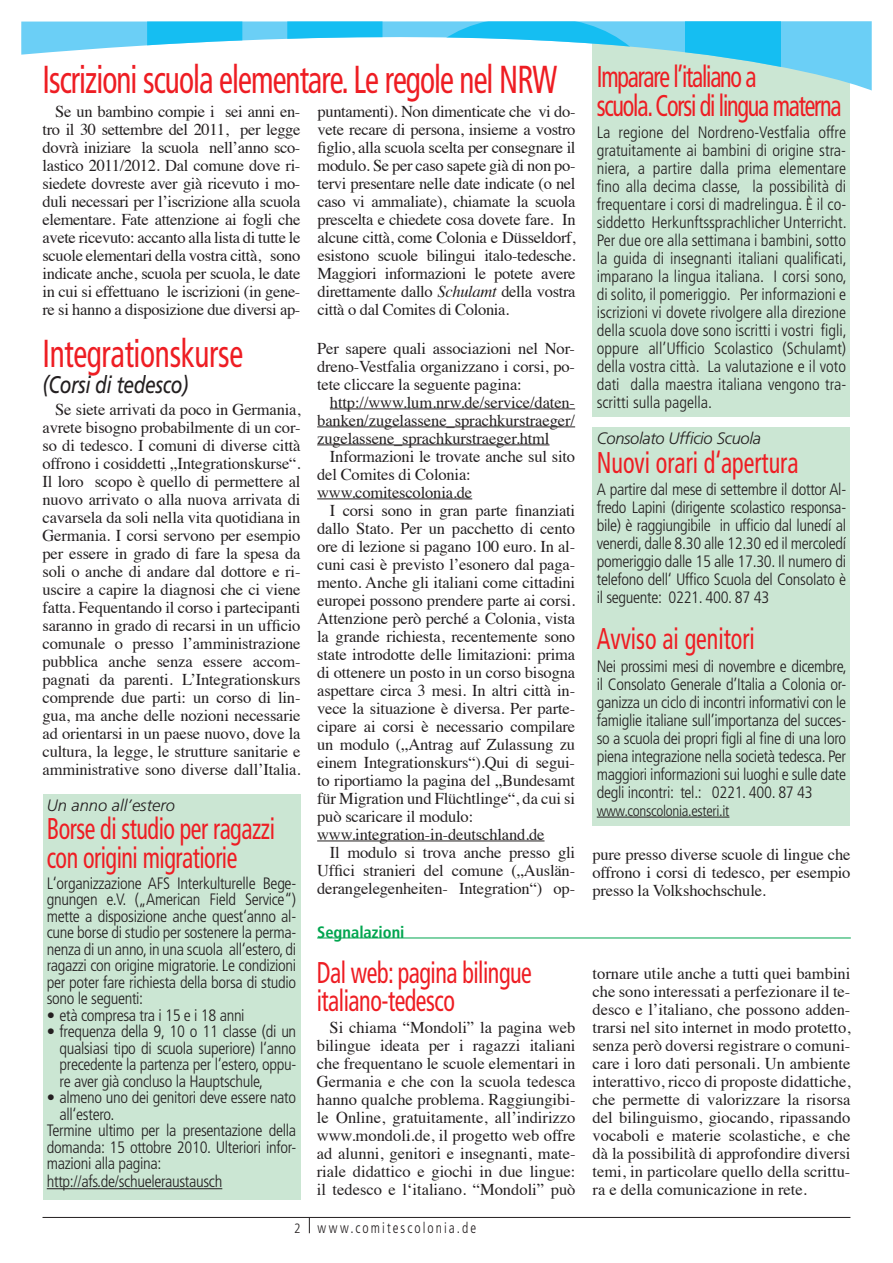
<style>
.page{position:relative;width:893px;height:1263px;background:#fff}
.page>*{position:absolute;margin:0;border:0;box-sizing:border-box;transform-origin:0 0}
.t1{font:condensed 39px "Frutiger";letter-spacing:-.03em;color:#ee1d23;scale:.8 1}
.t2{font:condensed 39px "Frutiger";letter-spacing:-.01em;color:#ee1d23;scale:.8 1}
.t3{font:condensed 30px/28.5px "Frutiger";letter-spacing:-.02em;color:#ee1d23;scale:.8 1}
.t4{font:condensed 30px/28.5px "Frutiger";letter-spacing:-.05em;color:#ee1d23;scale:.8 1}
.t5{font:condensed 30px "Frutiger";color:#ee1d23;scale:.8 1}
.t6{font:italic 24px "Frutiger";letter-spacing:-.02em;color:#231f20;scale:.8 1}
.t7{font:16.5px/18px "Times";letter-spacing:-.01em;color:#231f20;text-align:justify}
.t8{font:300 condensed 16.5px/18px "Frutiger";letter-spacing:-.02em;color:#231f20;text-align:justify}
.t9{font:italic 300 16.5px "Frutiger";letter-spacing:-.02em;color:#231f20}
.t10{font:italic 300 16.5px "Frutiger";color:#231f20}
.t11{font:700 condensed 16.5px "Frutiger";color:#00a54f}
.t12{font:300 condensed 15px "Frutiger";letter-spacing:-.02em;color:#231f20}
.t13{font:300 condensed 15px "Frutiger";letter-spacing:.155em;color:#231f20;scale:.9 1}
.s1{font-style:italic}
.s2{font-size:13.5px}
</style>
<div class="page">
<div style="left:592px;top:427px;width:258px;height:399px;background:#cbe6d3"></div>
<hr style="left:597px;top:817px;width:132px;height:1px;background:#231f20">
<div style="left:43px;top:794px;width:257px;height:405px;background:#cbe6d3"></div>
<hr style="left:47px;top:1188px;width:175px;height:1px;background:#231f20">
<div style="left:592px;top:28px;width:258px;height:388px;background:#cbe6d3"></div>
<hr style="left:330px;top:408px;width:245px;height:1px;background:#231f20">
<hr style="left:317px;top:426px;width:258px;height:1px;background:#231f20">
<hr style="left:317px;top:444px;width:232px;height:1px;background:#231f20">
<hr style="left:317px;top:498px;width:155px;height:1px;background:#231f20">
<hr style="left:317px;top:840px;width:227px;height:1px;background:#231f20">
<hr style="left:317px;top:938px;width:534px;height:1px;background:#00a54f">
<svg style="left:309px;top:1218px;width:1px;height:15px"></svg>
<hr style="left:43px;top:1217px;width:807px;height:1px;background:#231f20">
<svg style="left:21px;top:21px;width:851px;height:70px;fill:#6bcff6"></svg>
<svg style="left:147px;top:21px;width:235px;height:70px"></svg>
<svg style="left:399px;top:21px;width:268px;height:70px"></svg>
<svg style="left:685px;top:21px;width:95px;height:70px;fill:#15bef2"></svg>
<h1 class="t1" style="left:43px;top:57px;width:645px">Iscrizioni scuola elementare. Le regole nel NRW</h1>
<p class="t7" style="left:317px;top:101px;width:260px">puntamenti). Non dimenticate che vi do&shy;vete recare di persona, insieme a vostro figlio, alla scuola scelta per consegnare il modulo. Se per caso sapete già di non po&shy;tervi presentare nelle date indicate (o nel caso vi ammaliate), chiamate la scuola prescelta e chiedete cosa dovete fare. In alcune città, come Colonia e Düsseldorf, esistono scuole bilingui italo-tedesche.<br>Maggiori informazioni le potete avere direttamente dallo <span class="s1">Schulamt</span> della vostra città o dal Comites di Colonia.</p>
<h1 class="t2" style="left:43px;top:331px;width:252px">Integrationskurse</h1>
<h3 class="t6" style="left:43px;top:370px;width:184px">(Corsi di tedesco)</h3>
<p class="t7" style="left:43px;top:399px;width:260px;text-indent:13px">Se siete arrivati da poco in Germania, avrete bisogno probabilmente di un cor&shy;so di tedesco. I comuni di diverse città offrono i cosiddetti „Integrationskurse“.<br>Il loro scopo è quello di permettere al nuovo arrivato o alla nuova arrivata di cavarsela da soli nella vita quotidiana in Germania. I corsi servono per esempio per essere in grado di fare la spesa da soli o anche di andare dal dottore e ri&shy;uscire a capire la diagnosi che ci viene fatta. Fequentando il corso i partecipanti saranno in grado di recarsi in un ufficio comunale o presso l’amministrazione pubblica anche senza essere accom&shy;pagnati da parenti. L’Integrationskurs comprende due parti: un corso di lin&shy;gua, ma anche delle nozioni necessarie ad orientarsi in un paese nuovo, dove la cultura, la legge, le strutture sanitarie e amministrative sono diverse dall’Italia.</p>
<p class="t7" style="left:42px;top:101px;width:260px;text-indent:13px">Se un bambino compie i sei anni en&shy;tro il 30 settembre del 2011, per legge dovrà iniziare la scuola nell’anno sco&shy;lastico 2011/2012. Dal comune dove ri&shy;siedete dovreste aver già ricevuto i mo&shy;duli necessari per l’iscrizione alla scuola elementare. Fate attenzione ai fogli che avete ricevuto: accanto alla lista di tutte le scuole elementari della vostra città, sono indicate anche, scuola per scuola, le date in cui si effettuano le iscrizioni (in gene&shy;re si hanno a disposizione due diversi ap-</p>
<p class="t7" style="left:317px;top:338px;width:259px">Per sapere quali associazioni nel Nor&shy;dreno-Vestfalia organizzano i corsi, po&shy;tete cliccare la seguente pagina:</p>
<p class="t7" style="left:317px;top:392px;width:259px;text-indent:13px">http://www.lum.nrw.de/service/daten&shy;banken/zugelassene_sprachkurstraeger/ zugelassene_sprachkurstraeger.html</p>
<p class="t7" style="left:317px;top:446px;width:260px;text-align:left;text-indent:13px">Informazioni le trovate anche sul sito del Comites di Colonia: www.comitescolonia.de</p>
<p class="t7" style="left:317px;top:500px;width:260px;text-align:left;text-indent:13px">I corsi sono in gran parte finanziati dallo Stato. Per un pacchetto di cento ore di lezione si pagano 100 euro. In al&shy;cuni casi è previsto l’esonero dal paga&shy;mento. Anche gli italiani come cittadini europei possono prendere parte ai corsi.<br>Attenzione però perché a Colonia, vista la grande richiesta, recentemente sono state introdotte delle limitazioni: prima di ottenere un posto in un corso bisogna aspettare circa 3 mesi. In altri città in&shy;vece la situazione è diversa. Per parte&shy;cipare ai corsi è necessario compilare un modulo („Antrag auf Zulassung zu einem Integrationskurs“).Qui di segui&shy;to riportiamo la pagina del „Bundesamt für Migration und Flüchtlinge“, da cui si può scaricare il modulo: www.integration-in-deutschland.de</p>
<p class="t7" style="left:317px;top:842px;width:259px;text-indent:13px">Il modulo si trova anche presso gli Uffici stranieri del comune („Auslän&shy;derangelegenheiten- Integration“) op-</p>
<p class="t10" style="left:47px;top:796px;width:130px">Un anno all’estero</p>
<h2 class="t3" style="left:47px;top:815px;width:287px">Borse di studio per ragazzi con origini migratiorie</h2>
<p class="t8" style="left:47px;top:875px;width:251px;line-height:16.5px">L‘organizzazione AFS Interkulturelle Bege&shy;gnungen e.V. („American Field Service“) mette a disposizione anche quest‘anno al&shy;cune borse di studio per sostenere la perma&shy;nenza di un anno, in una scuola all‘estero, di ragazzi con origine migratorie. Le condizioni per poter fare richiesta della borsa di studio sono le seguenti:</p>
<p class="t8" style="left:47px;top:1006px;width:199px">• età compresa tra i 15 e i 18 anni</p>
<p class="t8" style="left:60px;top:1023px;width:238px;line-height:16.5px;text-indent:-13px">• frequenza della 9, 10 o 11 classe (di un qualsiasi tipo di scuola superiore) l‘anno precedente la partenza per l‘estero, oppu&shy;re aver già concluso la Hauptschule,</p>
<p class="t8" style="left:47px;top:1088px;width:251px">• almeno uno dei genitori deve essere nato</p>
<p class="t8" style="left:60px;top:1105px;width:56px">all‘estero.</p>
<p class="t8" style="left:47px;top:1121px;width:251px">Termine ultimo per la presentazione della</p>
<p class="t8" style="left:47px;top:1138px;width:251px">domanda: 15 ottobre 2010. Ulteriori infor-</p>
<p class="t8" style="left:47px;top:1154px;width:116px">mazioni alla pagina:</p>
<p class="t8" style="left:47px;top:1172px;width:177px">http://afs.de/schueleraustausch</p>
<p class="t11" style="left:317px;top:922px;width:89px">Segnalazioni</p>
<h2 class="t3" style="left:317px;top:958px;width:270px">Dal web: pagina bilingue italiano-tedesco</h2>
<p class="t7" style="left:317px;top:1017px;width:260px;text-indent:13px">Si chiama “Mondoli” la pagina web bilingue ideata per i ragazzi italiani che frequentano le scuole elementari in Germania e che con la scuola tedesca hanno qualche problema. Raggiungibi&shy;le Online, gratuitamente, all’indirizzo www.mondoli.de, il progetto web offre ad alunni, genitori e insegnanti, mate&shy;riale didattico e giochi in due lingue: il tedesco e l‘italiano. “Mondoli” può</p>
<p class="t13" style="left:294px;top:1219px;width:204px"><span class="s2">2</span> www.comitescolonia.de</p>
<h2 class="t4" style="left:597px;top:63px;width:307px">Imparare l’italiano a<br>scuola. Corsi di lingua materna</h2>
<p class="t8" style="left:597px;top:124px;width:252px">La regione del Nordreno-Vestfalia offre gratuitamente ai bambini di origine stra&shy;niera, a partire dalla prima elementare fino alla decima classe, la possibilità di frequentare i corsi di madrelingua. È il co&shy;siddetto Herkunftssprachlicher Unterricht.<br>Per due ore alla settimana i bambini, sotto la guida di insegnanti italiani qualificati, imparano la lingua italiana. I corsi sono, di solito, il pomeriggio. Per informazioni e iscrizioni vi dovete rivolgere alla direzione della scuola dove sono iscritti i vostri figli, oppure all’Ufficio Scolastico (Schulamt) della vostra città. La valutazione e il voto dati dalla maestra italiana vengono tra&shy;scritti sulla pagella.</p>
<p class="t9" style="left:597px;top:429px;width:166px">Consolato Ufficio Scuola</p>
<h2 class="t5" style="left:597px;top:445px;width:254px">Nuovi orari d‘apertura</h2>
<p class="t8" style="left:597px;top:480px;width:251px">A partire dal mese di settembre il dottor Al&shy;fredo Lapini (dirigente scolastico responsa&shy;bile) è raggiungibile in ufficio dal lunedí al venerdi, dalle 8.30 alle 12.30 ed il mercoledí pomeriggio dalle 15 alle 17.30. Il numero di telefono dell‘ Uffico Scuola del Consolato è il seguente: 0221. 400. 87 43</p>
<h2 class="t5" style="left:597px;top:621px;width:199px">Avviso ai genitori</h2>
<p class="t8" style="left:597px;top:657px;width:252px">Nei prossimi mesi di novembre e dicembre, il Consolato Generale d’Italia a Colonia or&shy;ganizza un ciclo di incontri informativi con le famiglie italiane sull’importanza del succes&shy;so a scuola dei propri figli al fine di una loro piena integrazione nella società tedesca. Per maggiori informazioni sui luoghi e sulle date degli incontri: tel.: 0221. 400. 87 43</p>
<p class="t12" style="left:597px;top:802px;width:134px">www.conscolonia.esteri.it</p>
<p class="t7" style="left:592px;top:844px;width:259px">pure presso diverse scuole di lingue che offrono i corsi di tedesco, per esempio presso la Volkshochschule.</p>
<p class="t7" style="left:592px;top:963px;width:259px">tornare utile anche a tutti quei bambini che sono interessati a perfezionare il te&shy;desco e l’italiano, che possono adden&shy;trarsi nel sito internet in modo protetto, senza però doversi registrare o comuni&shy;care i loro dati personali. Un ambiente interattivo, ricco di proposte didattiche, che permette di valorizzare la risorsa del bilinguismo, giocando, ripassando vocaboli e materie scolastiche, e che dà la possibilità di approfondire diversi temi, in particolare quello della scrittu&shy;ra e della comunicazione in rete.</p>
</div>
